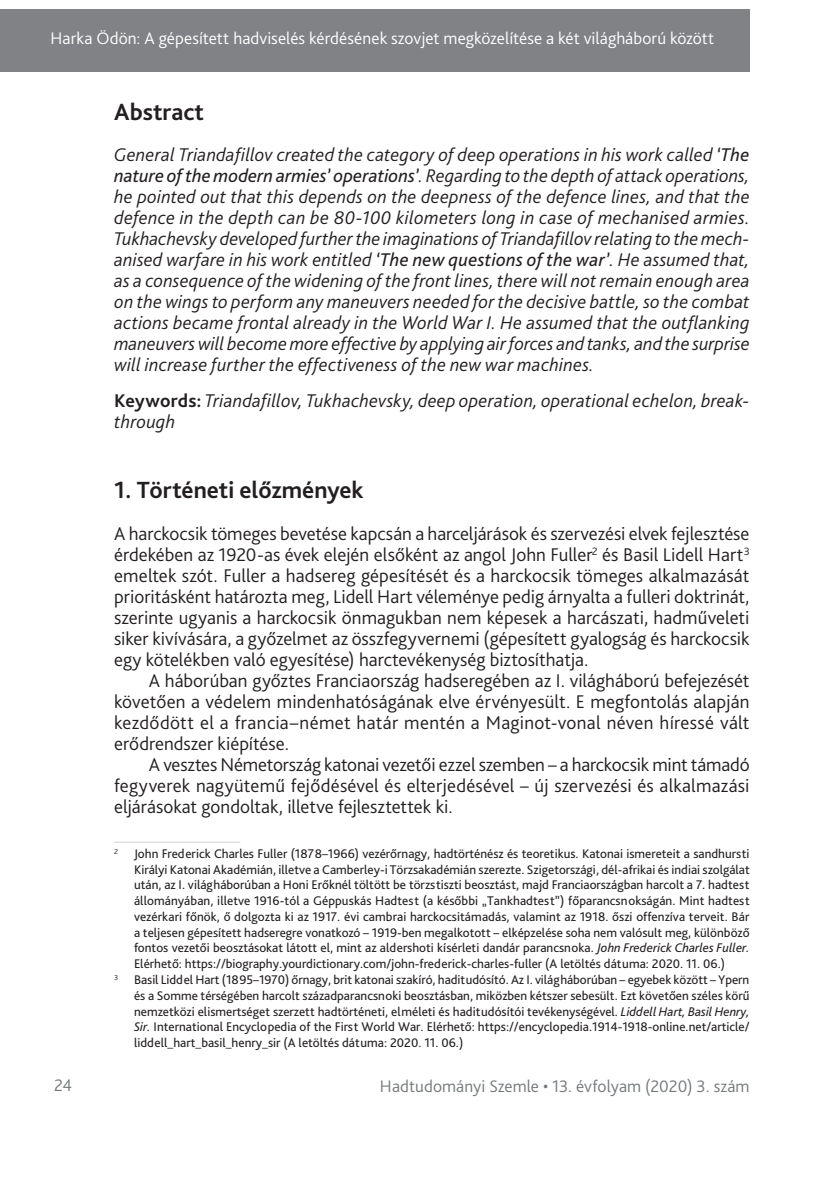
<style>
.page{position:relative;width:834px;height:1181px;background:#fff}
.page>*{position:absolute;margin:0;border:0;box-sizing:border-box;transform-origin:0 0}
.t1{font:700 24.5px "Bliss Pro";color:#231f20}
.t2{font:300 19.25px/21px "Bliss Pro";letter-spacing:.005em;color:#231f20;text-align:justify}
.t3{font:italic 300 19.25px/21px "Bliss Pro";letter-spacing:.015em;color:#231f20;text-align:justify}
.t4{font:300 17.5px "Bliss Pro";color:#fff}
.t5{font:300 17.5px "Bliss Pro";letter-spacing:.005em;color:#767a7c}
.t6{font:13.12px "Bliss Pro";color:#231f20}
.s1{font-weight:400}
.s2{font-weight:700;font-style:normal}
.s3{font-style:italic}
</style>
<div class="page">
<div style="left:0;top:9px;width:749px;height:63px;background:#808285"></div>
<hr style="left:114px;top:842px;width:126px;height:1px;background:#d1d2d4">
<h3 class="t4" style="left:51px;top:27px;width:665px">Harka Ödön: A gépesített hadviselés kérdésének szovjet megközelítése a két világháború között</h3>
<h1 class="t1" style="left:114px;top:97px;width:91px">Abstract</h1>
<p class="t3" style="left:114px;top:144px;width:637px">General Triandafillov created the category of deep operations in his work called <span class="s1">‘The nature of the modern armies’ operations’</span>. Regarding to the depth of attack operations, he pointed out that this depends on the deepness of the defence lines, and that the defence in the depth can be 80-100 kilometers long in case of mechanised armies.<br>Tukhachevsky developed further the imaginations of Triandafillov relating to the mech&shy;anised warfare in his work entitled <span class="s1">‘The new questions of the war’</span>. He assumed that, as a consequence of the widening of the front lines, there will not remain enough area on the wings to perform any maneuvers needed for the decisive battle, so the combat actions became frontal already in the World War I. He assumed that the outflanking maneuvers will become more effective by applying air forces and tanks, and the surprise will increase further the effectiveness of the new war machines.</p>
<h2 class="t3" style="left:114px;top:390px;width:636px"><span class="s2">Keywords:</span> Triandafillov, Tukhachevsky, deep operation, operational echelon, break&shy;through</h2>
<h1 class="t1" style="left:114px;top:475px;width:251px">1. Történeti előzmények</h1>
<p class="t2" style="left:114px;top:523px;width:637px">A harckocsik tömeges bevetése kapcsán a harceljárások és szervezési elvek fejlesztése érdekében az 1920-as évek elején elsőként az angol John Fuller<sup>2</sup> és Basil Lidell Hart<sup>3 </sup>emeltek szót. Fuller a hadsereg gépesítését és a harckocsik tömeges alkalmazását prioritásként határozta meg, Lidell Hart véleménye pedig árnyalta a fulleri doktrinát, szerinte ugyanis a harckocsik önmagukban nem képesek a harcászati, hadműveleti siker kivívására, a győzelmet az összfegyvernemi (gépesített gyalogság és harckocsik egy kötelékben való egyesítése) harctevékenység biztosíthatja.</p>
<p class="t2" style="left:114px;top:670px;width:636px;text-indent:35px">A háborúban győztes Franciaország hadseregében az I. világháború befejezését követően a védelem mindenhatóságának elve érvényesült. E megfontolás alapján kezdődött el a francia–német határ mentén a Maginot-vonal néven híressé vált erődrendszer kiépítése.</p>
<h2 class="t2" style="left:114px;top:754px;width:637px;text-indent:35px">A vesztes Németország katonai vezetői ezzel szemben – a harckocsik mint támadó fegyverek nagyütemű fejődésével és elterjedésével – új szervezési és alkalmazási eljárásokat gondoltak, illetve fejlesztettek ki.</h2>
<p class="t6" style="left:114px;top:845px;width:636px"><sup>2</sup> John Frederick Charles Fuller (1878–1966) vezérőrnagy, hadtörténész és teoretikus. Katonai ismereteit a sandhursti</p>
<p class="t6" style="left:134px;top:861px;width:617px">Királyi Katonai Akadémián, illetve a Camberley-i Törzsakadémián szerezte. Szigetországi, dél-afrikai és indiai szolgálat</p>
<p class="t6" style="left:134px;top:877px;width:617px">után, az I. világháborúban a Honi Erőknél töltött be törzstiszti beosztást, majd Franciaországban harcolt a 7. hadtest</p>
<p class="t6" style="left:134px;top:892px;width:617px">állományában, illetve 1916-tól a Géppuskás Hadtest (a későbbi „Tankhadtest”) főparancsnokságán. Mint hadtest</p>
<p class="t6" style="left:134px;top:908px;width:616px">vezérkari főnök, ő dolgozta ki az 1917. évi cambrai harckocsitámadás, valamint az 1918. őszi offenzíva terveit. Bár</p>
<p class="t6" style="left:134px;top:924px;width:617px">a teljesen gépesített hadseregre vonatkozó – 1919-ben megalkotott – elképzelése soha nem valósult meg, különböző</p>
<p class="t6" style="left:134px;top:940px;width:617px">fontos vezetői beosztásokat látott el, mint az aldershoti kísérleti dandár parancsnoka. <span class="s3">John Frederick Charles Fuller.</span></p>
<p class="t6" style="left:134px;top:955px;width:592px">Elérhető: https://biography.yourdictionary.com/john-frederick-charles-fuller (A letöltés dátuma: 2020. 11. 06.)</p>
<p class="t6" style="left:114px;top:971px;width:636px"><sup>3</sup> Basil Liddel Hart (1895–1970) őrnagy, brit katonai szakíró, haditudósító. Az I. világháborúban – egyebek között – Ypern</p>
<p class="t6" style="left:134px;top:987px;width:617px">és a Somme térségében harcolt századparancsnoki beosztásban, miközben kétszer sebesült. Ezt követően széles körű</p>
<p class="t6" style="left:134px;top:1003px;width:617px">nemzetközi elismertséget szerzett hadtörténeti, elméleti és haditudósítói tevékenységével. <span class="s3">Liddell Hart, Basil Henry,</span></p>
<p class="t6" style="left:134px;top:1018px;width:617px"><span class="s3">Sir.</span> International Encyclopedia of the First World War. Elérhető: https://encyclopedia.1914-1918-online.net/article/</p>
<p class="t6" style="left:134px;top:1034px;width:331px">liddell_hart_basil_henry_sir (A letöltés dátuma: 2020. 11. 06.)</p>
<h3 class="t5" style="left:54px;top:1074px;width:19px">24</h3>
<h3 class="t5" style="left:380px;top:1075px;width:371px">Hadtudományi Szemle • 13. évfolyam (2020) 3. szám</h3>
</div>
